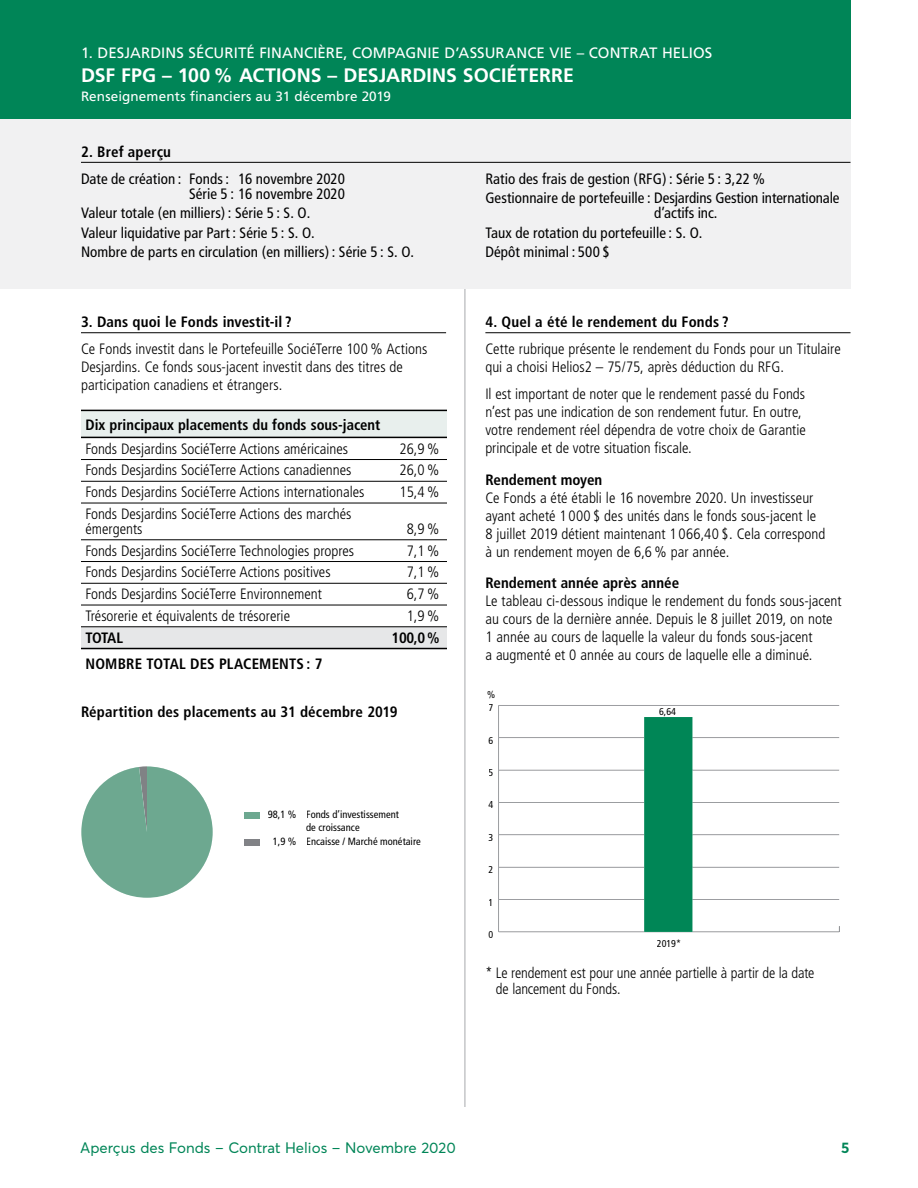
<style>
.page{position:relative;width:918px;height:1188px;background:#fff}
.page>*{position:absolute;margin:0;border:0;box-sizing:border-box;transform-origin:0 0}
.t1{font:700 19.5px "Frutiger";color:#fff}
.F-3_courant{font:300 condensed 15px/18px "Frutiger";color:#000}
.F-1_Descriptif_Ligh{font:300 condensed 15px/15px "Frutiger";color:#000}
.t2{font:condensed 15px/15px "Frutiger";color:#000;text-align:right}
.F-4_bande_2_ligne{font:700 condensed 15px "Frutiger";color:#000}
.A-_Bullet{font:300 condensed 15px/16.5px "Frutiger";letter-spacing:-.01em;color:#000}
.t3{font:15px "Frutiger";letter-spacing:.005em;color:#fff}
.t4{font:15px "Averta";color:#008557}
.A-_Bullet-2{font:700 condensed 15px "Frutiger";letter-spacing:.01em;color:#000}
.F-1_Descriptif_Ligh-2{font:700 condensed 15px "Frutiger";letter-spacing:-.035em;color:#000}
.t5{font:700 15px "Averta";color:#008557}
.t6{font:300 14.85px "Frutiger";color:#000;scale:.9 1}
.t7{font:13.5px "Frutiger";letter-spacing:.01em;color:#fff}
.t8{font:condensed 10.5px/12.6px "Frutiger";color:#000;text-align:center}
.t9{font:condensed 10.05px "Frutiger";color:#000}
</style>
<div class="page">
<hr style="left:465px;top:121px;width:1px;height:986px;background:#a7a9ac">
<div style="left:0;top:119px;width:850px;height:170px;background:#f1f1f2"></div>
<hr style="left:81px;top:162px;width:769px;height:1px;background:#000">
<hr style="left:485px;top:332px;width:366px;height:1px;background:#000">
<img style="left:498px;top:705px;width:1px;height:227px">
<img style="left:499px;top:899px;width:340px;height:1px">
<img style="left:499px;top:867px;width:340px;height:1px">
<img style="left:499px;top:834px;width:340px;height:1px">
<img style="left:499px;top:802px;width:340px;height:1px">
<img style="left:499px;top:737px;width:340px;height:1px">
<div style="left:644px;top:717px;width:48px;height:215px;background:#008656"></div>
<hr style="left:81px;top:332px;width:365px;height:1px;background:#000">
<svg style="left:81px;top:411px;width:366px;height:26px;background:#e3eae8"></svg>
<svg style="left:81px;top:627px;width:366px;height:21px;background:#e0e1e2"></svg>
<hr style="left:81px;top:437px;width:306px;height:1px;background:#000">
<hr style="left:387px;top:437px;width:60px;height:1px;background:#000">
<hr style="left:81px;top:410px;width:306px;height:1px;background:#000">
<hr style="left:81px;top:459px;width:306px;height:1px;background:#000">
<hr style="left:387px;top:459px;width:60px;height:1px;background:#000">
<hr style="left:387px;top:410px;width:60px;height:1px;background:#000">
<hr style="left:81px;top:481px;width:306px;height:1px;background:#000">
<hr style="left:387px;top:481px;width:60px;height:1px;background:#000">
<hr style="left:81px;top:503px;width:306px;height:1px;background:#000">
<hr style="left:387px;top:503px;width:60px;height:1px;background:#000">
<hr style="left:81px;top:539px;width:306px;height:1px;background:#000">
<hr style="left:387px;top:539px;width:60px;height:1px;background:#000">
<hr style="left:81px;top:561px;width:306px;height:1px;background:#000">
<hr style="left:387px;top:561px;width:60px;height:1px;background:#000">
<hr style="left:81px;top:583px;width:306px;height:1px;background:#000">
<hr style="left:387px;top:583px;width:60px;height:1px;background:#000">
<hr style="left:81px;top:605px;width:306px;height:1px;background:#000">
<hr style="left:387px;top:605px;width:60px;height:1px;background:#000">
<hr style="left:81px;top:648px;width:306px;height:1px;background:#000">
<hr style="left:387px;top:648px;width:60px;height:1px;background:#000">
<hr style="left:81px;top:626px;width:306px;height:1px;background:#000">
<hr style="left:387px;top:626px;width:60px;height:1px;background:#000">
<svg style="left:129px;top:895px;width:37px;height:3px"></svg>
<img style="left:81px;top:766px;width:132px;height:129px">
<div style="left:0;top:0;width:850px;height:118px;background:#008557"></div>
<h2 class="t3" style="left:81px;top:44px;width:633px">1. DESJARDINS SÉCURITÉ FINANCIÈRE, COMPAGNIE D’ASSURANCE VIE – CONTRAT HELIOS</h2>
<h2 class="t1" style="left:81px;top:64px;width:495px">DSF FPG – 100 % ACTIONS – DESJARDINS SOCIÉTERRE</h2>
<h2 class="t7" style="left:81px;top:89px;width:312px">Renseignements financiers au 31 décembre 2019</h2>
<h3 class="F-4_bande_2_ligne" style="left:81px;top:143px;width:92px">2. Bref aperçu</h3>
<p class="t2" style="left:81px;top:171px;width:265px">Date de création : Fonds : 16 novembre 2020<br>Série 5 : 16 novembre 2020</p>
<p class="t2" style="left:81px;top:206px;width:231px">Valeur totale (en milliers) : Série 5 : S. O.</p>
<p class="t2" style="left:81px;top:225px;width:235px">Valeur liquidative par Part : Série 5 : S. O.</p>
<p class="t2" style="left:81px;top:245px;width:335px">Nombre de parts en circulation (en milliers) : Série 5 : S. O.</p>
<h3 class="F-4_bande_2_ligne" style="left:81px;top:313px;width:212px">3. Dans quoi le Fonds investit-il ?</h3>
<p class="F-3_courant" style="left:81px;top:340px;width:348px">Ce Fonds investit dans le Portefeuille SociéTerre 100 % Actions<br>Desjardins. Ce fonds sous-jacent investit dans des titres de participation canadiens et étrangers.</p>
<p class="F-4_bande_2_ligne" style="left:86px;top:415px;width:296px">Dix principaux placements du fonds sous-jacent</p>
<p class="F-1_Descriptif_Ligh" style="left:86px;top:441px;width:264px">Fonds Desjardins SociéTerre Actions américaines</p>
<p class="F-1_Descriptif_Ligh" style="left:400px;top:441px;width:41px">26,9 %</p>
<p class="F-1_Descriptif_Ligh" style="left:86px;top:463px;width:267px">Fonds Desjardins SociéTerre Actions canadiennes</p>
<p class="F-1_Descriptif_Ligh" style="left:400px;top:463px;width:41px">26,0 %</p>
<p class="F-1_Descriptif_Ligh" style="left:86px;top:485px;width:281px">Fonds Desjardins SociéTerre Actions internationales</p>
<p class="F-1_Descriptif_Ligh" style="left:400px;top:485px;width:41px">15,4 %</p>
<p class="F-1_Descriptif_Ligh" style="left:86px;top:506px;width:268px">Fonds Desjardins SociéTerre Actions des marchés émergents</p>
<p class="F-1_Descriptif_Ligh" style="left:407px;top:521px;width:34px">8,9 %</p>
<p class="F-1_Descriptif_Ligh" style="left:86px;top:543px;width:270px">Fonds Desjardins SociéTerre Technologies propres</p>
<p class="F-1_Descriptif_Ligh" style="left:407px;top:543px;width:34px">7,1 %</p>
<p class="F-1_Descriptif_Ligh" style="left:86px;top:565px;width:247px">Fonds Desjardins SociéTerre Actions positives</p>
<p class="F-1_Descriptif_Ligh" style="left:407px;top:565px;width:34px">7,1 %</p>
<p class="F-1_Descriptif_Ligh" style="left:86px;top:587px;width:238px">Fonds Desjardins SociéTerre Environnement</p>
<p class="F-1_Descriptif_Ligh" style="left:407px;top:587px;width:34px">6,7 %</p>
<p class="F-1_Descriptif_Ligh" style="left:86px;top:608px;width:206px">Trésorerie et équivalents de trésorerie</p>
<p class="F-1_Descriptif_Ligh" style="left:407px;top:608px;width:34px">1,9 %</p>
<p class="F-1_Descriptif_Ligh-2" style="left:86px;top:628px;width:39px">TOTAL</p>
<p class="F-1_Descriptif_Ligh-2" style="left:392px;top:628px;width:49px">100,0%</p>
<p class="F-4_bande_2_ligne" style="left:86px;top:655px;width:239px">NOMBRE TOTAL DES PLACEMENTS : 7</p>
<p class="A-_Bullet-2" style="left:81px;top:703px;width:318px">Répartition des placements au 31 décembre 2019</p>
<p class="t6" style="left:62px;top:658px;width:303px">DFS GIF – 100% Actions – Desjardins Societerre</p>
<p class="t8" style="left:268px;top:808px;width:133px">98,1 % Fonds d’investissement de croissance</p>
<p class="t8" style="left:273px;top:835px;width:149px">1,9 % Encaisse / Marché monétaire</p>
<p class="t2" style="left:485px;top:171px;width:281px">Ratio des frais de gestion (RFG) : Série 5 : 3,22 %</p>
<p class="t2" style="left:654px;top:191px;width:187px;text-align:left;text-indent:-169px">Gestionnaire de portefeuille : Desjardins Gestion internationale d’actifs inc.</p>
<p class="t2" style="left:485px;top:225px;width:218px">Taux de rotation du portefeuille : S. O.</p>
<p class="t2" style="left:485px;top:245px;width:126px">Dépôt minimal : 500 $</p>
<h3 class="F-4_bande_2_ligne" style="left:485px;top:313px;width:245px">4. Quel a été le rendement du Fonds ?</h3>
<p class="F-3_courant" style="left:485px;top:340px;width:357px">Cette rubrique présente le rendement du Fonds pour un Titulaire qui a choisi Helios2 – 75/75, après déduction du RFG.</p>
<p class="F-3_courant" style="left:485px;top:385px;width:322px">Il est important de noter que le rendement passé du Fonds n’est pas une indication de son rendement futur. En outre, votre rendement réel dépendra de votre choix de Garantie principale et de votre situation fiscale.</p>
<h4 class="F-4_bande_2_ligne" style="left:485px;top:471px;width:118px">Rendement moyen</h4>
<p class="F-3_courant" style="left:485px;top:489px;width:341px">Ce Fonds a été établi le 16 novembre 2020. Un investisseur ayant acheté 1 000 $ des unités dans le fonds sous-jacent le 8 juillet 2019 détient maintenant 1 066,40 $. Cela correspond à un rendement moyen de 6,6 % par année.</p>
<h4 class="F-4_bande_2_ligne" style="left:485px;top:574px;width:195px">Rendement année après année</h4>
<p class="F-3_courant" style="left:485px;top:592px;width:358px">Le tableau ci-dessous indique le rendement du fonds sous-jacent au cours de la dernière année. Depuis le 8 juillet 2019, on note 1 année au cours de laquelle la valeur du fonds sous-jacent<br>a augmenté et 0 année au cours de laquelle elle a diminué.</p>
<p class="t9" style="left:487px;top:689px;width:10px">%</p>
<p class="t9" style="left:489px;top:702px;width:6px">7</p>
<p class="t9" style="left:489px;top:734px;width:6px">6</p>
<p class="t9" style="left:489px;top:767px;width:6px">5</p>
<p class="t9" style="left:489px;top:799px;width:6px">4</p>
<p class="t9" style="left:489px;top:831px;width:6px">3</p>
<p class="t9" style="left:489px;top:864px;width:6px">2</p>
<p class="t9" style="left:489px;top:896px;width:6px">1</p>
<p class="t9" style="left:489px;top:929px;width:6px">0</p>
<p class="t9" style="left:659px;top:705px;width:18px">6,64</p>
<p class="t9" style="left:657px;top:938px;width:26px">2019*</p>
<p class="A-_Bullet" style="left:496px;top:965px;width:320px;text-indent:-11px">* Le rendement est pour une année partielle à partir de la date de lancement du Fonds.</p>
<p class="t4" style="left:80px;top:1138px;width:377px">Aperçus des Fonds – Contrat Helios – Novembre 2020</p>
<p class="t5" style="left:841px;top:1138px;width:10px">5</p>
</div>
